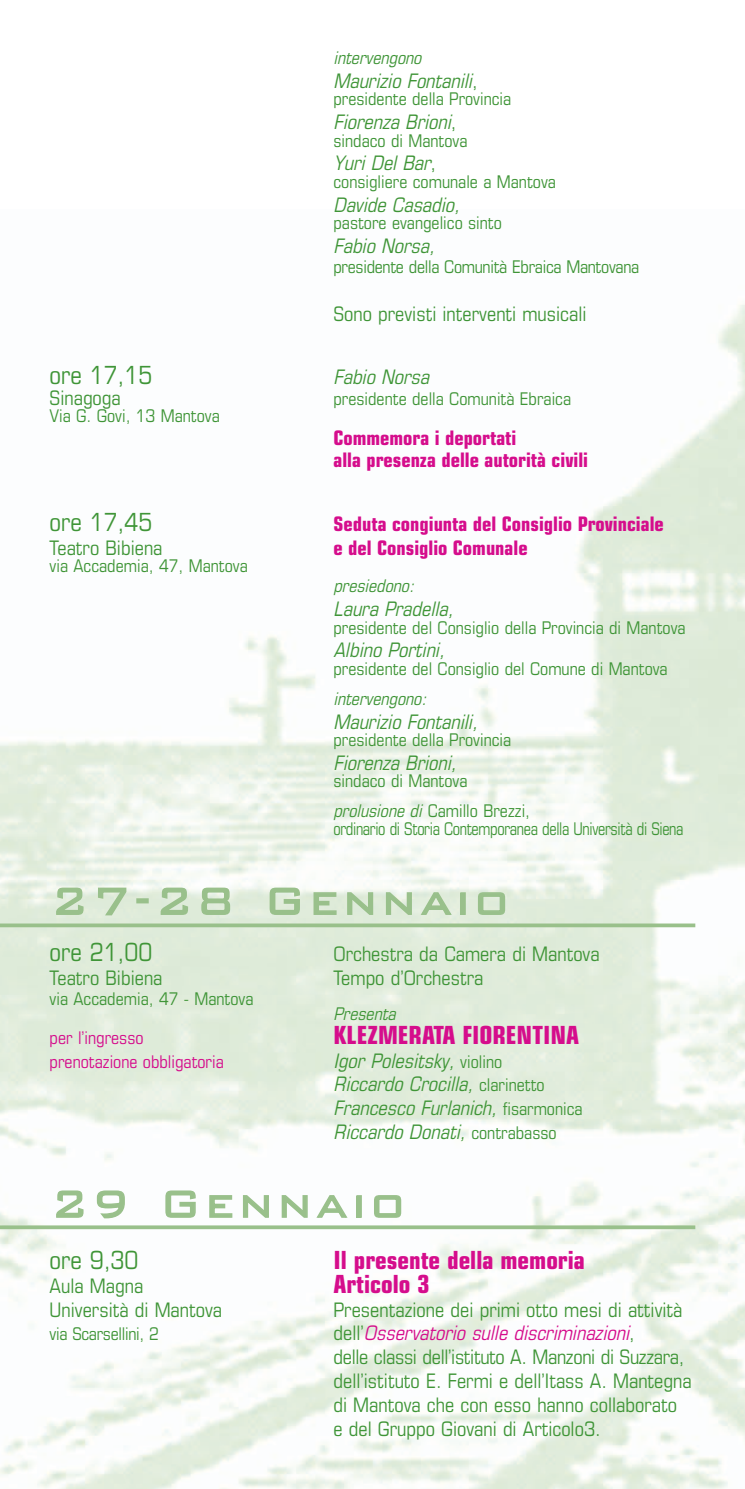
<style>
.page{position:relative;width:745px;height:1489px;background:#fff}
.page>*{position:absolute;margin:0;border:0;box-sizing:border-box;transform-origin:0 0}
.t1{font:300 50px "Bank Gothic BT";letter-spacing:.09em;color:#99c08b}
.t2{font:700 condensed 25px "Eurostile";color:#d50d8c}
.t3{font:condensed 25px "Eurostile";color:#3f9537}
.t4{font:condensed 20px/23.8px "Eurostile";color:#3f9537}
.t5{font:italic condensed 20px/23.8px "Eurostile";color:#3f9537}
.t6{font:700 condensed 20px/22.5px "Eurostile";color:#d50d8c}
.t7{font:condensed 17.5px/30px "Eurostile";color:#3f9537}
.t8{font:condensed 17.5px "Eurostile";letter-spacing:-.02em;color:#3f9537;scale:.9 1}
.t9{font:italic condensed 17.5px "Eurostile";color:#3f9537}
.t10{font:condensed 17.5px "Eurostile";color:#d50d8c}
.s1{font-style:normal}
.s2{font-style:italic}
.s3{font-style:normal;font-size:17.5px}
.s4{font-style:italic;color:#d50d8c}
</style>
<div class="page">
<svg style="left:0;top:923px;width:694px;height:4px;background:#a2c595"></svg>
<svg style="left:0;top:1225px;width:694px;height:4px;background:#a3c696"></svg>
<p class="t9" style="left:333px;top:51px;width:93px">intervengono</p>
<p class="t5" style="left:333px;top:71px;width:145px">Maurizio Fontanili<span class="s1">,</span></p>
<p class="t7" style="left:333px;top:86px;width:179px">presidente della Provincia</p>
<p class="t5" style="left:333px;top:112px;width:124px">Fiorenza Brioni<span class="s1">,</span></p>
<p class="t7" style="left:333px;top:127px;width:135px">sindaco di Mantova</p>
<p class="t5" style="left:333px;top:153px;width:104px">Yuri Del Bar<span class="s1">,</span></p>
<p class="t7" style="left:333px;top:168px;width:224px">consigliere comunale a Mantova</p>
<p class="t5" style="left:333px;top:194px;width:131px">Davide Casadio,</p>
<p class="t7" style="left:333px;top:209px;width:170px">pastore evangelico sinto</p>
<p class="t5" style="left:333px;top:236px;width:106px">Fabio Norsa,</p>
<p class="t7" style="left:333px;top:253px;width:307px">presidente della Comunità Ebraica Mantovana</p>
<p class="t4" style="left:333px;top:303px;width:254px">Sono previsti interventi musicali</p>
<h2 class="t3" style="left:50px;top:366px;width:104px">ore 17,15</h2>
<p class="t5" style="left:333px;top:367px;width:101px">Fabio Norsa</p>
<p class="t4" style="left:50px;top:387px;width:73px">Sinagoga</p>
<p class="t7" style="left:333px;top:385px;width:239px">presidente della Comunità Ebraica</p>
<p class="t7" style="left:50px;top:402px;width:171px">Via G. Govi, 13 Mantova</p>
<p class="t6" style="left:333px;top:428px;width:256px">Commemora i deportati<br>alla presenza delle autorità civili</p>
<h2 class="t3" style="left:50px;top:513px;width:104px">ore 17,45</h2>
<p class="t6" style="left:333px;top:514px;width:331px">Seduta congiunta del Consiglio Provinciale</p>
<p class="t4" style="left:50px;top:537px;width:114px">Teatro Bibiena</p>
<p class="t6" style="left:333px;top:538px;width:195px">e del Consiglio Comunale</p>
<p class="t7" style="left:50px;top:552px;width:199px">via Accademia, 47, Mantova</p>
<p class="t9" style="left:333px;top:579px;width:85px">presiedono:</p>
<p class="t5" style="left:333px;top:598px;width:125px">Laura Pradella,</p>
<p class="t7" style="left:333px;top:613px;width:353px">presidente del Consiglio della Provincia di Mantova</p>
<p class="t5" style="left:333px;top:640px;width:116px">Albino Portini,</p>
<p class="t7" style="left:333px;top:655px;width:335px">presidente del Consiglio del Comune di Mantova</p>
<p class="t9" style="left:333px;top:692px;width:98px">intervengono:</p>
<p class="t5" style="left:333px;top:711px;width:149px">Maurizio Fontanili,</p>
<p class="t7" style="left:333px;top:726px;width:179px">presidente della Provincia</p>
<p class="t5" style="left:333px;top:752px;width:128px">Fiorenza Brioni,</p>
<p class="t7" style="left:333px;top:767px;width:198px">sindaco di Mantova <span class="s2">prolusione di</span> Camillo Brezzi,</p>
<p class="t8" style="left:333px;top:822px;width:390px">ordinario di Storia Contemporanea della Università di Siena</p>
<h1 class="t1" style="left:50px;top:867px;width:459px">27-28 Gennaio</h1>
<h2 class="t3" style="left:50px;top:943px;width:104px">ore 21,00</h2>
<p class="t4" style="left:333px;top:943px;width:267px">Orchestra da Camera di Mantova</p>
<p class="t4" style="left:50px;top:967px;width:114px">Teatro Bibiena</p>
<p class="t4" style="left:333px;top:967px;width:151px">Tempo d’Orchestra</p>
<p class="t7" style="left:50px;top:985px;width:205px">via Accademia, 47 - Mantova</p>
<p class="t9" style="left:333px;top:1007px;width:67px">Presenta</p>
<p class="t10" style="left:50px;top:1031px;width:95px">per l’ingresso</p>
<h2 class="t2" style="left:333px;top:1025px;width:247px">KLEZMERATA FIORENTINA</h2>
<p class="t10" style="left:50px;top:1054px;width:175px">prenotazione obbligatoria</p>
<p class="t5" style="left:333px;top:1050px;width:250px">Igor Polesitsky, <span class="s3">v i o l i n o<br></span>Riccardo Crocilla, <span class="s3">c l a r i n e t t o<br></span>Francesco Furlanich, <span class="s3">f i s a r m o n i c a<br></span>Riccardo Donati, <span class="s3">c o n t r a b a s s o</span></p>
<h1 class="t1" style="left:50px;top:1170px;width:355px">29 Gennaio</h1>
<h2 class="t3" style="left:50px;top:1250px;width:90px">ore 9,30</h2>
<h2 class="t2" style="left:333px;top:1250px;width:253px">Il presente della memoria</h2>
<p class="t4" style="left:50px;top:1275px;width:95px">Aula Magna</p>
<h2 class="t2" style="left:333px;top:1274px;width:98px">Articolo 3</h2>
<p class="t4" style="left:50px;top:1299px;width:174px">Università di Mantova</p>
<p class="t4" style="left:333px;top:1299px;width:350px">Presentazione dei primi otto mesi di attività</p>
<p class="t7" style="left:50px;top:1320px;width:111px">via Scarsellini, 2</p>
<p class="t4" style="left:333px;top:1322px;width:359px">d e l l ’ <span class="s4">Osservatorio sulle discriminazioni</span>,<br>delle classi dell’istituto A. Manzoni di Suzzara, dell’istituto E. Fermi e dell’Itass A. Mantegna di Mantova che con esso hanno collaborato<br>e del Gruppo Giovani di Articolo3.</p>
</div>
